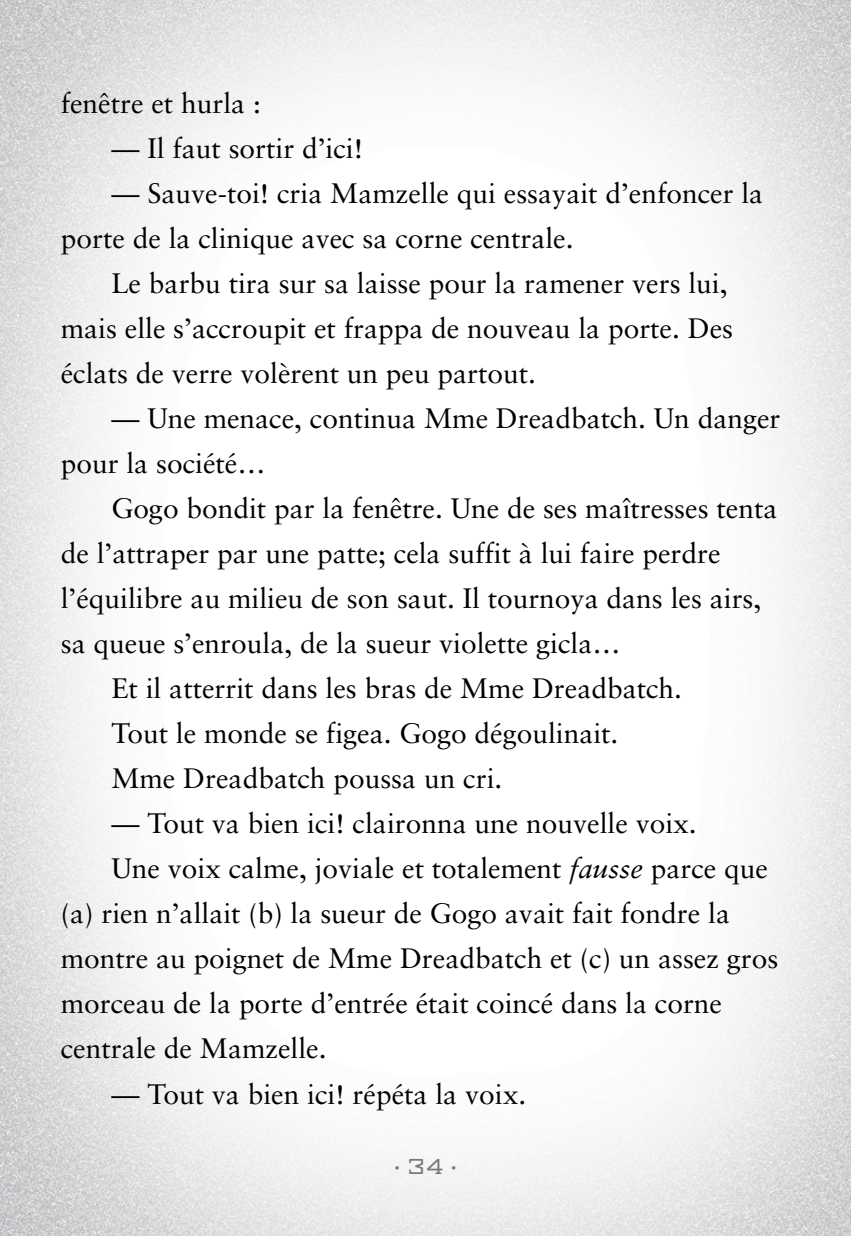
<style>
.page{position:relative;width:851px;height:1236px;background:#fff}
.page>*{position:absolute;margin:0;border:0;box-sizing:border-box;transform-origin:0 0}
.t1{font:28.12px/45px "Sabon";color:#000}
.t2{font:27px "Pomodoro";color:#77787b}
.t3{font:11.25px "Pomodoro";color:#77787b}
.s1{font-style:italic}
.s2{font-size:11.25px}
</style>
<div class="page">
<img style="left:0;top:0;width:850px;height:1235px">
<p class="t1" style="left:61px;top:80px;width:201px">fenêtre et hurla :</p>
<p class="t1" style="left:111px;top:125px;width:253px">— Il faut sortir d’ici!</p>
<p class="t1" style="left:61px;top:170px;width:704px;text-indent:51px">— Sauve-toi! cria Mamzelle qui essayait d’enfoncer la porte de la clinique avec sa corne centrale.</p>
<p class="t1" style="left:61px;top:260px;width:673px;text-indent:51px">Le barbu tira sur sa laisse pour la ramener vers lui, mais elle s’accroupit et frappa de nouveau la porte. Des éclats de verre volèrent un peu partout.</p>
<p class="t1" style="left:61px;top:395px;width:721px;text-indent:51px">— Une menace, continua Mme Dreadbatch. Un danger pour la société…</p>
<p class="t1" style="left:111px;top:485px;width:667px">Gogo bondit par la fenêtre. Une de ses maîtresses tenta</p>
<p class="t1" style="left:61px;top:530px;width:661px">de l’attraper par une patte; cela suffit à lui faire perdre</p>
<p class="t1" style="left:61px;top:575px;width:702px">l’équilibre au milieu de son saut. Il tournoya dans les airs,</p>
<p class="t1" style="left:61px;top:620px;width:561px">sa queue s’enroula, de la sueur violette gicla…</p>
<p class="t1" style="left:111px;top:665px;width:572px">Et il atterrit dans les bras de Mme Dreadbatch.</p>
<p class="t1" style="left:111px;top:710px;width:508px">Tout le monde se figea. Gogo dégoulinait.</p>
<p class="t1" style="left:111px;top:755px;width:392px">Mme Dreadbatch poussa un cri.</p>
<p class="t1" style="left:111px;top:800px;width:586px">— Tout va bien ici! claironna une nouvelle voix.</p>
<p class="t1" style="left:111px;top:845px;width:658px">Une voix calme, joviale et totalement <span class="s1">fausse</span> parce que</p>
<p class="t1" style="left:61px;top:890px;width:670px">(a) rien n’allait (b) la sueur de Gogo avait fait fondre la</p>
<p class="t1" style="left:61px;top:935px;width:719px">montre au poignet de Mme Dreadbatch et (c) un assez gros</p>
<p class="t1" style="left:61px;top:980px;width:662px">morceau de la porte d’entrée était coincé dans la corne</p>
<p class="t1" style="left:61px;top:1025px;width:267px">centrale de Mamzelle.</p>
<p class="t1" style="left:111px;top:1070px;width:416px">— Tout va bien ici! répéta la voix.</p>
<p class="t2" style="left:395px;top:1153px;width:50px"><span class="s2">•</span> 34</p>
<p class="t3" style="left:451px;top:1161px;width:6px">•</p>
</div>
